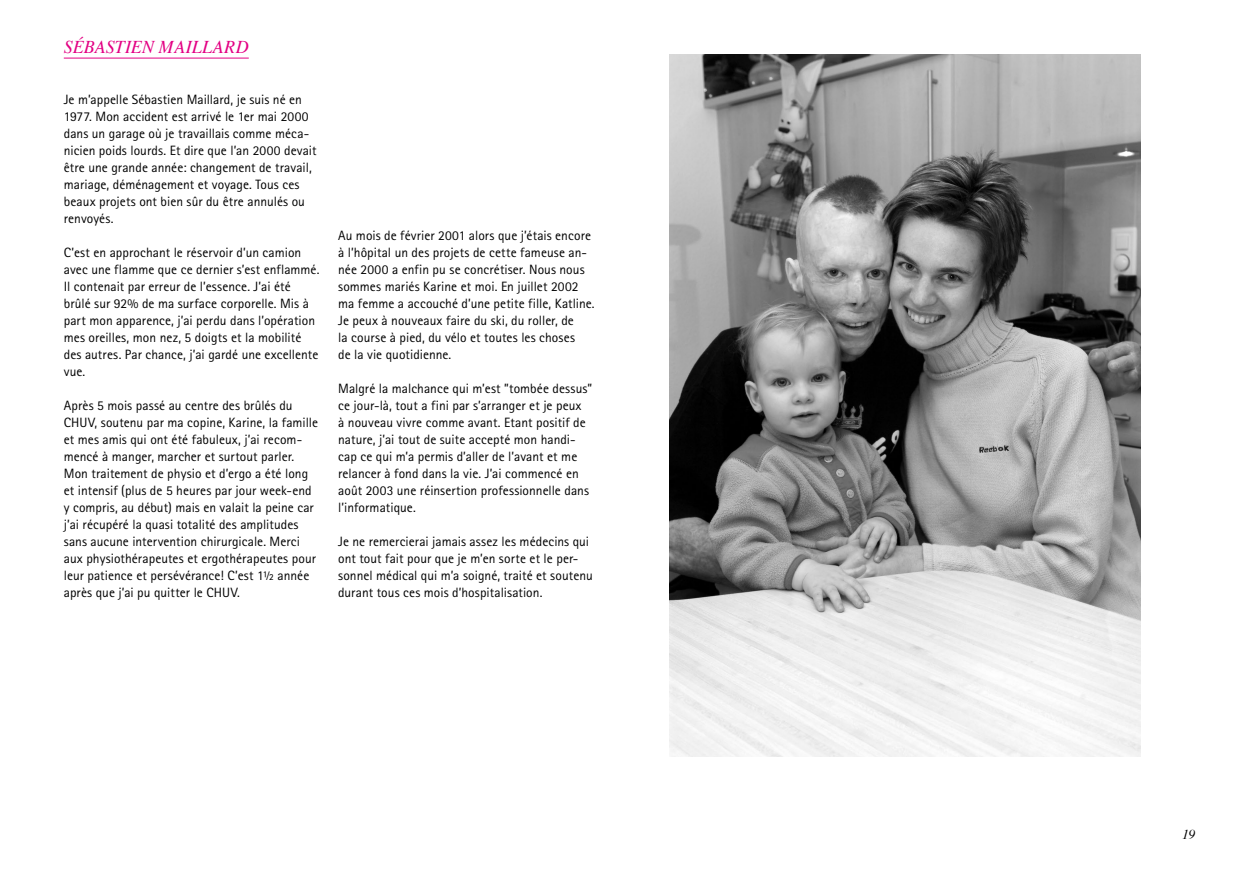
<style>
.page{position:relative;width:1259px;height:893px;background:#fff}
.page>*{position:absolute;margin:0;border:0;box-sizing:border-box;transform-origin:0 0}
.t1{font:italic 18px "Times";letter-spacing:.01em;color:#e30083}
.t2{font:13.5px/17px "Agfa Rotis Sans Serif";letter-spacing:.005em;color:#000}
.t3{font:italic 13.5px "Times";color:#000}
</style>
<div class="page">
<hr style="left:64px;top:58px;width:185px;height:1px;background:#e30083">
<img style="left:670px;top:54px;width:470px;height:703px">
<h1 class="t1" style="left:64px;top:31px;width:186px">SÉBASTIEN MAILLARD</h1>
<p class="t2" style="left:64px;top:91px;width:254px">Je m’appelle Sébastien Maillard, je suis né en 1977. Mon accident est arrivé le 1er mai 2000 dans un garage où je travaillais comme méca&shy;nicien poids lourds. Et dire que l’an 2000 devait être une grande année: changement de travail, mariage, déménagement et voyage. Tous ces beaux projets ont bien sûr du être annulés ou renvoyés.</p>
<p class="t2" style="left:64px;top:244px;width:257px">C’est en approchant le réservoir d’un camion avec une flamme que ce dernier s’est enflammé.<br>Il contenait par erreur de l’essence. J’ai été brûlé sur 92% de ma surface corporelle. Mis à part mon apparence, j’ai perdu dans l’opération mes oreilles, mon nez, 5 doigts et la mobilité des autres. Par chance, j’ai gardé une excellente vue.</p>
<p class="t2" style="left:64px;top:397px;width:256px">Après 5 mois passé au centre des brûlés du CHUV, soutenu par ma copine, Karine, la famille et mes amis qui ont été fabuleux, j’ai recom&shy;mencé à manger, marcher et surtout parler.<br>Mon traitement de physio et d’ergo a été long et intensif (plus de 5 heures par jour week-end y compris, au début) mais en valait la peine car j’ai récupéré la quasi totalité des amplitudes sans aucune intervention chirurgicale. Merci aux physiothérapeutes et ergothérapeutes pour leur patience et persévérance! C’est 1½ année après que j’ai pu quitter le CHUV.</p>
<p class="t2" style="left:338px;top:227px;width:258px">Au mois de février 2001 alors que j’étais encore à l’hôpital un des projets de cette fameuse an&shy;née 2000 a enfin pu se concrétiser. Nous nous sommes mariés Karine et moi. En juillet 2002 ma femme a accouché d’une petite fille, Katline.<br>Je peux à nouveaux faire du ski, du roller, de<br>la course à pied, du vélo et toutes les choses<br>de la vie quotidienne.</p>
<p class="t2" style="left:338px;top:380px;width:256px">Malgré la malchance qui m’est ”tombée dessus” ce jour-là, tout a fini par s’arranger et je peux<br>à nouveau vivre comme avant. Etant positif de nature, j’ai tout de suite accepté mon handi&shy;cap ce qui m’a permis d’aller de l’avant et me relancer à fond dans la vie. J’ai commencé en août 2003 une réinsertion professionnelle dans l’informatique.</p>
<p class="t2" style="left:338px;top:533px;width:256px">Je ne remercierai jamais assez les médecins qui ont tout fait pour que je m’en sorte et le per&shy;sonnel médical qui m’a soigné, traité et soutenu durant tous ces mois d’hospitalisation.</p>
<p class="t3" style="left:1182px;top:823px;width:15px">19</p>
</div>
